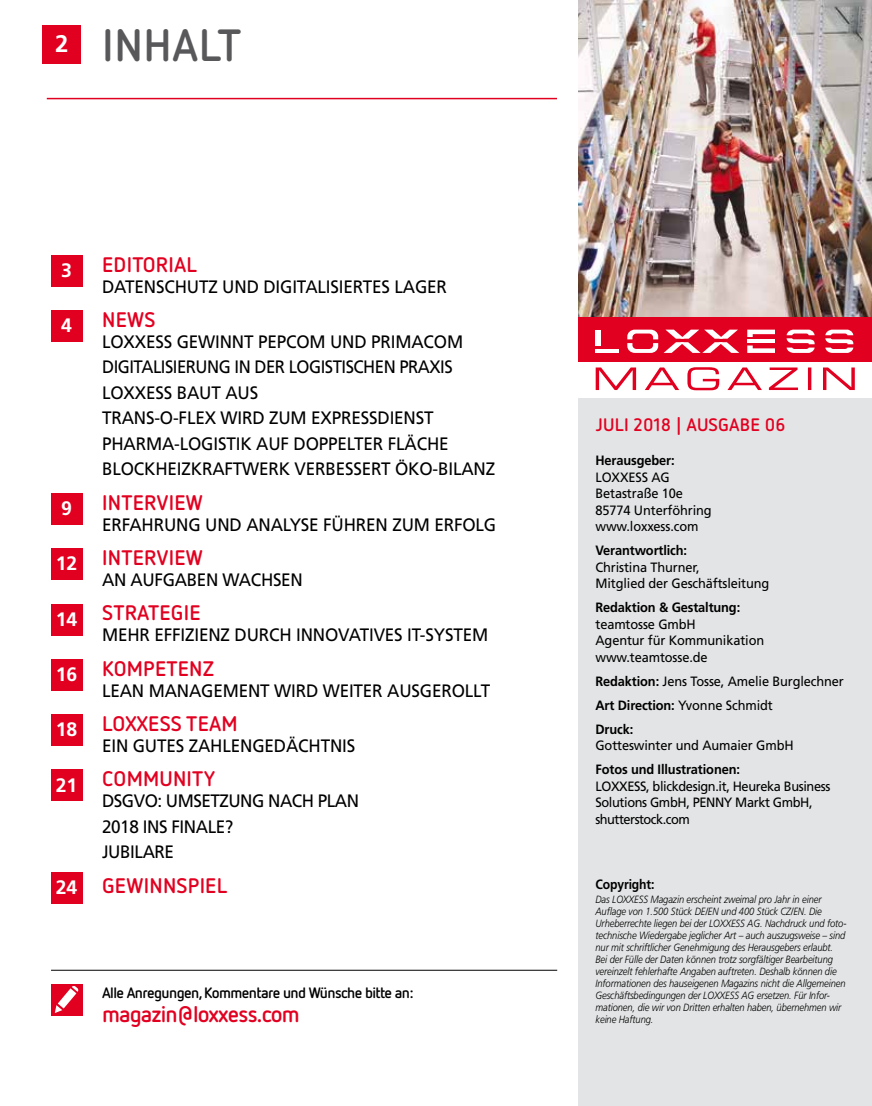
<style>
.page{position:relative;width:872px;height:1106px;background:#fff}
.page>*{position:absolute;margin:0;border:0;box-sizing:border-box;transform-origin:0 0}
.t1{font:700 45px "Netto Pro";letter-spacing:.01em;color:#58585a}
.t2{font:700 22.5px "Netto Pro";letter-spacing:-.04em;color:#e20020}
.t3{font:700 21px "Netto Pro";letter-spacing:.01em;color:#e20020}
.t4{font:700 19.5px "Frutiger";color:#fff}
.t5{font:18px/25.5px "Frutiger LT Std";letter-spacing:-.01em;color:#000;scale:.95 1}
.t6{font:18px/25.5px "Frutiger LT Std";letter-spacing:-.03em;color:#000;scale:.95 1}
.t7{font:700 18px "Netto Pro";letter-spacing:.01em;color:#e20020}
.t8{font:700 15px "Netto Pro";letter-spacing:-.04em;color:#000}
.t9{font:13.5px/16.5px "Frutiger LT Std";letter-spacing:-.01em;color:#000;scale:.95 1}
.t10{font:13.5px/16.5px "Frutiger LT Std";letter-spacing:-.03em;color:#000;scale:.95 1}
.t11{font:700 13.5px "Frutiger LT Std";letter-spacing:-.01em;color:#000;scale:.95 1}
.t12{font:700 13.5px "Frutiger LT Std";letter-spacing:-.01em;color:#000;scale:.9 1}
.t13{font:italic 300 10.5px/12px "Frutiger LT Std";letter-spacing:-.01em;color:#000;scale:.89 1}
.s1{font-weight:700}
</style>
<div class="page">
<div style="left:43px;top:26px;width:38px;height:38px;background:#e20020"></div>
<hr style="left:47px;top:98px;width:782px;height:1px;background:#e20020">
<div style="left:578px;top:0;width:294px;height:1106px;background:#e3e4e5"></div>
<div style="left:557px;top:80px;width:200px;height:38px;background:#fff"></div>
<div style="left:51px;top:984px;width:31px;height:31px;background:#e20020"></div>
<svg style="left:55px;top:986px;width:24px;height:27px"></svg>
<div style="left:51px;top:255px;width:31px;height:31px;background:#e20020"></div>
<div style="left:51px;top:310px;width:31px;height:31px;background:#e20020"></div>
<div style="left:51px;top:659px;width:31px;height:31px;background:#e20020"></div>
<div style="left:51px;top:714px;width:31px;height:31px;background:#e20020"></div>
<div style="left:51px;top:872px;width:31px;height:31px;background:#e20020"></div>
<div style="left:51px;top:493px;width:31px;height:31px;background:#e20020"></div>
<div style="left:51px;top:549px;width:31px;height:31px;background:#e20020"></div>
<div style="left:51px;top:604px;width:31px;height:31px;background:#e20020"></div>
<div style="left:51px;top:770px;width:31px;height:31px;background:#e20020"></div>
<img style="left:578px;top:0;width:294px;height:318px">
<div style="left:578px;top:348px;width:293px;height:49px;background:#fff"></div>
<div style="left:578px;top:318px;width:294px;height:44px;background:#e20020"></div>
<div style="left:595px;top:329px;width:6px;height:16px;background:#fff"></div>
<hr style="left:595px;top:349px;width:24px;height:4px;background:#fff">
<svg style="left:627px;top:329px;width:112px;height:24px"></svg>
<svg style="left:747px;top:329px;width:28px;height:8px"></svg>
<svg style="left:747px;top:345px;width:28px;height:8px"></svg>
<hr style="left:747px;top:339px;width:28px;height:4px;background:#fff">
<svg style="left:786px;top:329px;width:28px;height:24px"></svg>
<svg style="left:825px;top:329px;width:28px;height:24px"></svg>
<svg style="left:595px;top:367px;width:259px;height:23px"></svg>
<hr style="left:51px;top:969px;width:506px;height:1px;background:#000">
<h1 class="t1" style="left:55px;top:20px;width:188px"><sup>2</sup> INHALT</h1>
<h3 class="t4" style="left:61px;top:259px;width:12px">3</h3>
<h3 class="t4" style="left:61px;top:314px;width:12px">4</h3>
<h3 class="t4" style="left:61px;top:497px;width:12px">9</h3>
<h3 class="t4" style="left:56px;top:552px;width:23px">12</h3>
<h3 class="t4" style="left:56px;top:607px;width:23px">14</h3>
<h3 class="t4" style="left:56px;top:663px;width:23px">16</h3>
<h3 class="t4" style="left:56px;top:718px;width:23px">18</h3>
<h3 class="t4" style="left:56px;top:773px;width:23px">21</h3>
<h3 class="t4" style="left:56px;top:875px;width:23px">24</h3>
<h3 class="t3" style="left:102px;top:252px;width:97px">EDITORIAL</h3>
<h3 class="t5" style="left:102px;top:274px;width:364px">DATENSCHUTZ UND DIGITALISIERTES LAGER</h3>
<h3 class="t3" style="left:102px;top:308px;width:55px">NEWS</h3>
<h3 class="t5" style="left:102px;top:329px;width:415px">LOXXESS GEWINNT PEPCOM UND PRIMACOM DIGITALISIERUNG IN DER LOGISTISCHEN PRAXIS LOXXESS BAUT AUS<br>TRANS-O-FLEX WIRD ZUM EXPRESSDIENST PHARMA-LOGISTIK AUF DOPPELTER FLÄCHE BLOCKHEIZKRAFTWERK VERBESSERT ÖKO-BILANZ</h3>
<h3 class="t3" style="left:102px;top:491px;width:102px">INTERVIEW</h3>
<h3 class="t5" style="left:102px;top:512px;width:416px">ERFAHRUNG UND ANALYSE FÜHREN ZUM ERFOLG</h3>
<h3 class="t3" style="left:102px;top:546px;width:102px">INTERVIEW</h3>
<h3 class="t5" style="left:102px;top:567px;width:213px">AN AUFGABEN WACHSEN</h3>
<h3 class="t3" style="left:102px;top:601px;width:100px">STRATEGIE</h3>
<h3 class="t5" style="left:102px;top:623px;width:408px">MEHR EFFIZIENZ DURCH INNOVATIVES IT-SYSTEM</h3>
<h3 class="t3" style="left:102px;top:656px;width:114px">KOMPETENZ</h3>
<h3 class="t5" style="left:102px;top:678px;width:410px">LEAN MANAGEMENT WIRD WEITER AUSGEROLLT</h3>
<h3 class="t3" style="left:102px;top:712px;width:137px">LOXXESS TEAM</h3>
<h3 class="t5" style="left:102px;top:733px;width:268px">EIN GUTES ZAHLENGEDÄCHTNIS</h3>
<h3 class="t3" style="left:102px;top:767px;width:114px">COMMUNITY</h3>
<h3 class="t6" style="left:102px;top:788px;width:272px">DSGVO: UMSETZUNG NACH PLAN<br>2018 INS FINALE?<br>JUBILARE</h3>
<h3 class="t3" style="left:102px;top:873px;width:127px">GEWINNSPIEL</h3>
<h3 class="t8" style="left:102px;top:984px;width:313px">Alle Anregungen, Kommentare und Wünsche bitte an:</h3>
<h2 class="t2" style="left:102px;top:1002px;width:199px">magazin@loxxess.com</h2>
<h3 class="t7" style="left:595px;top:414px;width:191px">JULI 2018 | AUSGABE 06</h3>
<p class="t11" style="left:595px;top:455px;width:85px">Herausgeber:</p>
<p class="t9" style="left:595px;top:469px;width:124px">LOXXESS AG<br>Betastraße 10e<br>85774 Unterföhring www.loxxess.com</p>
<p class="t11" style="left:595px;top:545px;width:98px">Verantwortlich:</p>
<p class="t9" style="left:595px;top:559px;width:185px">Christina Thurner,<br>Mitglied der Geschäftsleitung</p>
<p class="t11" style="left:595px;top:602px;width:154px">Redaktion &amp; Gestaltung:</p>
<p class="t9" style="left:595px;top:616px;width:179px">teamtosse GmbH<br>Agentur für Kommunikation www.teamtosse.de</p>
<p class="t9" style="left:595px;top:669px;width:263px;line-height:24px"><span class="s1">Redaktion:</span> Jens Tosse, Amelie Burglechner<br><span class="s1">Art Direction:</span> Yvonne Schmidt<br><span class="s1">Druck:</span></p>
<p class="t9" style="left:595px;top:738px;width:210px">Gotteswinter und Aumaier GmbH</p>
<p class="t11" style="left:595px;top:764px;width:154px">Fotos und Illustrationen:</p>
<p class="t10" style="left:595px;top:778px;width:249px">LOXXESS, blickdesign.it, Heureka Business<br>Solutions GmbH, PENNY Markt GmbH, shutterstock.com</p>
<p class="t12" style="left:595px;top:879px;width:67px">Copyright:</p>
<p class="t13" style="left:595px;top:893px;width:283px">Das LOXXESS Magazin erscheint zweimal pro Jahr in einer Auflage von 1.500 Stück DE/EN und 400 Stück CZ/EN. Die Urheberrechte liegen bei der LOXXESS AG. Nachdruck und foto&shy;technische Wiedergabe jeglicher Art – auch auszugsweise – sind nur mit schriftlicher Genehmigung des Herausgebers erlaubt.<br>Bei der Fülle der Daten können trotz sorgfältiger Bearbeitung vereinzelt fehlerhafte Angaben auftreten. Deshalb können die Informationen des hauseigenen Magazins nicht die Allgemeinen Geschäftsbedingungen der LOXXESS AG ersetzen. Für Infor&shy;mationen, die wir von Dritten erhalten haben, übernehmen wir keine Haftung.</p>
</div>
